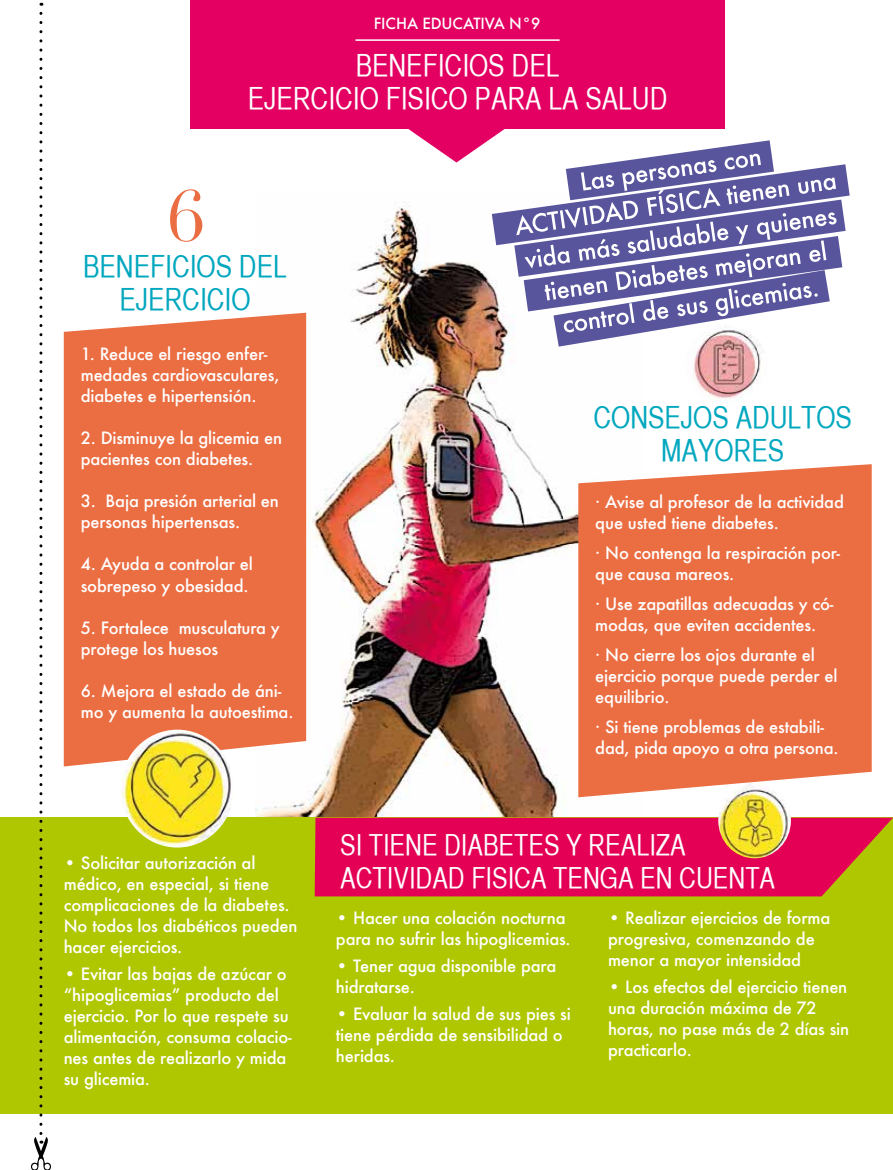
<style>
.page{position:relative;width:893px;height:1170px;background:#fff}
.page>*{position:absolute;margin:0;border:0;box-sizing:border-box;transform-origin:0 0}
.t1{font:30px/33px "Helvetica CY Plain";color:#00a7be;text-align:center}
.t2{font:30px/33px "Helvetica CY Plain";color:#fff;text-align:center}
.t3{font:28.5px/33px "Helvetica CY Plain";color:#fff}
.t4{font:500 16.5px/21px "Futura";letter-spacing:-.01em;color:#fff}
.t5{font:500 15px "Futura";letter-spacing:-.01em;color:#fff}
</style>
<div class="page">
<div style="left:0;top:817px;width:893px;height:296px;background:#afc700"></div>
<svg style="left:315px;top:817px;width:578px;height:79px;background:#df0e4e"></svg>
<img style="left:255px;top:202px;width:326px;height:614px">
<div style="left:64px;top:313px;width:242px;height:453px;background:#eb6d42"></div>
<svg style="left:578px;top:464px;width:294px;height:333px;background:#ec764d"></svg>
<div style="left:190px;top:0;width:535px;height:128px;background:#e30062"></div>
<svg style="left:31px;top:13px;width:20px;height:1156px"></svg>
<hr style="left:355px;top:39px;width:205px;height:2px;background:#fff">
<img style="left:120px;top:729px;width:114px;height:118px">
<img style="left:718px;top:782px;width:73px;height:76px">
<svg style="left:408px;top:128px;width:442px;height:218px"></svg>
<svg style="left:170px;top:189px;width:32px;height:53px"></svg>
<img style="left:685px;top:325px;width:82px;height:76px">
<p class="t5" style="left:374px;top:14px;width:168px">FICHA EDUCATIVA N°9</p>
<h1 class="t2" style="left:248px;top:49px;width:421px">BENEFICIOS DEL<br>EJERCICIO FISICO PARA LA SALUD</h1>
<h1 class="t1" style="left:83px;top:250px;width:205px">BENEFICIOS DEL<br>EJERCICIO</h1>
<p class="t4" style="left:81px;top:343px;width:200px">1. Reduce el riesgo enfer&shy;medades cardiovasculares, diabetes e hipertensión.</p>
<p class="t4" style="left:81px;top:427px;width:203px">2. Disminuye la glicemia en pacientes con diabetes.</p>
<p class="t4" style="left:81px;top:490px;width:200px">3. Baja presión arterial en personas hipertensas.</p>
<p class="t4" style="left:81px;top:553px;width:174px">4. Ayuda a controlar el sobrepeso y obesidad.</p>
<p class="t4" style="left:81px;top:616px;width:201px">5. Fortalece musculatura y protege los huesos</p>
<p class="t4" style="left:81px;top:679px;width:214px">6. Mejora el estado de áni&shy;mo y aumenta la autoestima.</p>
<p class="t4" style="left:64px;top:851px;width:235px">• Solicitar autorización al médico, en especial, si tiene complicaciones de la diabetes.<br>No todos los diabéticos pueden hacer ejercicios.</p>
<p class="t4" style="left:64px;top:962px;width:230px">• Evitar las bajas de azúcar o “hipoglicemias” producto del ejercicio. Por lo que respete su alimentación, consuma colacio&shy;nes antes de realizarlo y mida su glicemia.</p>
<h1 class="t1" style="left:593px;top:401px;width:260px">CONSEJOS ADULTOS<br>MAYORES</h1>
<p class="t4" style="left:595px;top:490px;width:250px">· Avise al profesor de la actividad que usted tiene diabetes.</p>
<p class="t4" style="left:595px;top:541px;width:246px">· No contenga la respiración por&shy;que causa mareos.</p>
<p class="t4" style="left:595px;top:592px;width:240px">· Use zapatillas adecuadas y có&shy;modas, que eviten accidentes.</p>
<p class="t4" style="left:595px;top:643px;width:244px">· No cierre los ojos durante el ejercicio porque puede perder el equilibrio.</p>
<p class="t4" style="left:595px;top:715px;width:245px">· Si tiene problemas de estabili&shy;dad, pida apoyo a otra persona.</p>
<h2 class="t3" style="left:340px;top:828px;width:437px">SI TIENE DIABETES Y REALIZA<br>ACTIVIDAD FISICA TENGA EN CUENTA</h2>
<p class="t4" style="left:336px;top:907px;width:236px">• Hacer una colación nocturna para no sufrir las hipoglicemias.</p>
<p class="t4" style="left:336px;top:955px;width:222px">• Tener agua disponible para hidratarse.</p>
<p class="t4" style="left:336px;top:1003px;width:236px">• Evaluar la salud de sus pies si tiene pérdida de sensibilidad o heridas.</p>
<p class="t4" style="left:608px;top:907px;width:224px">• Realizar ejercicios de forma progresiva, comenzando de menor a mayor intensidad</p>
<p class="t4" style="left:608px;top:976px;width:243px">• Los efectos del ejercicio tienen una duración máxima de 72 horas, no pase más de 2 días sin practicarlo.</p>
</div>
